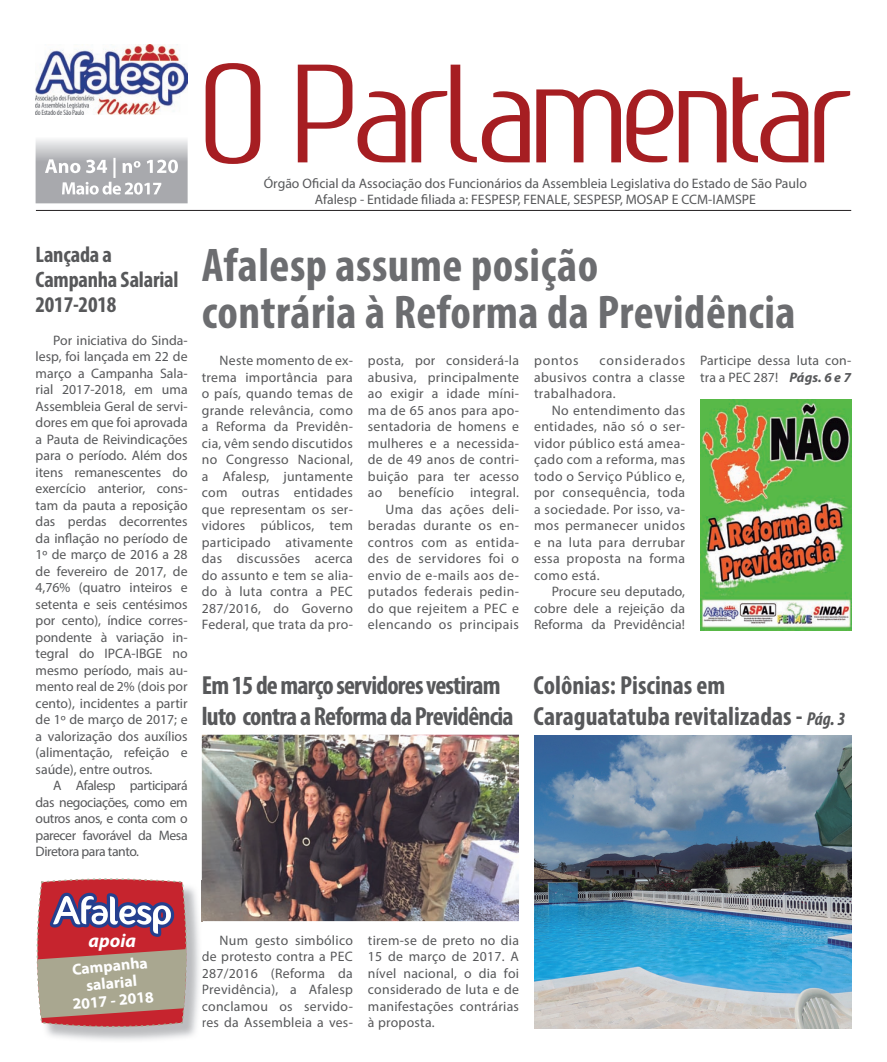
<style>
.page{position:relative;width:887px;height:1062px;background:#fff}
.page>*{position:absolute;margin:0;border:0;box-sizing:border-box;transform-origin:0 0}
.t1{font:130.62px "Ageone";letter-spacing:-.02em;color:#a61e22;scale:.83 1}
.t2{font:700 condensed 47.5px/47.5px "Myriad Pro";letter-spacing:.01em;color:#6c6d70}
.t3{font:700 condensed 26.25px/31.5px "Myriad Pro";letter-spacing:-.03em;color:#57585a}
.t4{font:700 condensed 26.25px/31.5px "Myriad Pro";color:#57585a}
.t5{font:700 condensed 22.5px/25px "Myriad Pro";letter-spacing:-.01em;color:#57585a}
.t6{font:700 20.12px "Myriad Pro";color:#fff}
.t7{font:italic 700 19px "Myriad Pro";letter-spacing:.005em;color:#fff}
.t8{font:700 17.88px "Myriad Pro";letter-spacing:-.03em;color:#fff}
.t9{font:700 15.75px/17.2px "Myriad Pro";color:#fff;text-align:center}
.t10{font:13.75px/16.5px "Myriad Pro";letter-spacing:.02em;color:#57585a;text-align:justify}
.t11{font:13.75px/16.5px "Myriad Pro";color:#57585a;text-align:center}
.s1{font-weight:700;font-style:italic}
.s2{font-style:italic;font-size:18.75px}
</style>
<div class="page">
<hr style="left:36px;top:210px;width:815px;height:1px;background:#231f20">
<svg style="left:36px;top:139px;width:152px;height:64px;background:#bebfc2"></svg>
<div style="left:45px;top:158px;width:133px;height:20px;background:#a8a9ad"></div>
<div style="left:62px;top:182px;width:99px;height:13px;background:#a8a9ad"></div>
<img style="left:36px;top:45px;width:152px;height:70px">
<img style="left:202px;top:735px;width:317px;height:186px">
<img style="left:700px;top:400px;width:151px;height:230px">
<img style="left:534px;top:735px;width:317px;height:293px">
<img style="left:46px;top:880px;width:156px;height:160px">
<img style="left:202px;top:880px;width:1px;height:41px">
<svg style="left:36px;top:878px;width:151px;height:150px;background:#b27273"></svg>
<h1 class="t1" style="left:202px;top:63px;width:784px">O Parlamentar</h1>
<h3 class="t6" style="left:45px;top:153px;width:135px">Ano 34 | nº 120</h3>
<h3 class="t8" style="left:61px;top:177px;width:103px">Maio de 2017</h3>
<p class="t11" style="left:264px;top:175px;width:544px">Órgão Oficial da Associação dos Funcionários da Assembleia Legislativa do Estado de São Paulo<br>Afalesp - Entidade filiada a: FESPESP, FENALE, SESPESP, MOSAP E CCM-IAMSPE</p>
<h3 class="t5" style="left:36px;top:241px;width:144px">Lançada a<br>Campanha Salarial<br>2017-2018</h3>
<p class="t10" style="left:36px;top:332px;width:153px;text-indent:18px">Por iniciativa do Sinda&shy;lesp, foi lançada em 22 de março a Campanha Sala&shy;rial 2017-2018, em uma Assembleia Geral de servi&shy;dores em que foi aprovada a Pauta de Reivindicações para o período. Além dos itens remanescentes do exercício anterior, cons&shy;tam da pauta a reposição das perdas decorrentes da inflação no período de 1º de março de 2016 a 28 de fevereiro de 2017, de 4,76% (quatro inteiros e setenta e seis centésimos por cento), índice corres&shy;pondente à variação in&shy;tegral do IPCA-IBGE no mesmo período, mais au&shy;mento real de 2% (dois por cento), incidentes a partir de 1º de março de 2017; e a valorização dos auxílios (alimentação, refeição e saúde), entre outros.</p>
<p class="t10" style="left:36px;top:777px;width:153px;text-indent:18px">A Afalesp participará das negociações, como em outros anos, e conta com o parecer favorável da Mesa Diretora para tanto.</p>
<h2 class="t2" style="left:202px;top:240px;width:595px">Afalesp assume posição<br>contrária à Reforma da Previdência</h2>
<p class="t10" style="left:202px;top:352px;width:153px;text-indent:18px">Neste momento de ex&shy;trema importância para o país, quando temas de grande relevância, como a Reforma da Previdên&shy;cia, vêm sendo discutidos no Congresso Nacional, a Afalesp, juntamente com outras entidades que representam os ser&shy;vidores públicos, tem participado ativamente das discussões acerca do assunto e tem se alia&shy;do à luta contra a PEC 287/2016, do Governo Federal, que trata da pro-</p>
<p class="t10" style="left:368px;top:352px;width:153px;text-align:right">posta, por considerá-la abusiva, principalmente ao exigir a idade míni&shy;ma de 65 anos para apo&shy;sentadoria de homens e mulheres e a necessida&shy;de de 49 anos de contri&shy;buição para ter acesso ao benefício integral.<br>Uma das ações deli&shy;beradas durante os en&shy;contros com as entida&shy;des de servidores foi o envio de e-mails aos de&shy;putados federais pedin&shy;do que rejeitem a PEC e elencando os principais</p>
<p class="t10" style="left:534px;top:352px;width:46px">pontos</p>
<p class="t10" style="left:534px;top:352px;width:153px;text-indent:66px">considerados abusivos contra a classe trabalhadora.</p>
<p class="t10" style="left:534px;top:402px;width:153px;text-indent:18px">No entendimento das entidades, não só o ser&shy;vidor público está amea&shy;çado com a reforma, mas todo o Serviço Público e, por consequência, toda a sociedade. Por isso, va&shy;mos permanecer unidos e na luta para derrubar essa proposta na forma como está.</p>
<p class="t10" style="left:534px;top:583px;width:153px;text-indent:18px">Procure seu deputado, cobre dele a rejeição da Reforma da Previdência!</p>
<p class="t10" style="left:700px;top:352px;width:153px">Participe dessa luta con&shy;tra a PEC 287! <span class="s1">Págs. 6 e 7</span></p>
<h3 class="t3" style="left:202px;top:669px;width:313px">Em 15 de março servidores vestiram luto contra a Reforma da Previdência</h3>
<h3 class="t4" style="left:533px;top:669px;width:313px">Colônias: Piscinas em<br>Caraguatatuba revitalizadas - <span class="s2">Pág. 3</span></h3>
<h3 class="t7" style="left:88px;top:928px;width:49px">apoia</h3>
<p class="t9" style="left:69px;top:960px;width:83px;rotate:-5deg">Campanha salarial<br>2017 - 2018</p>
<p class="t10" style="left:202px;top:931px;width:153px;text-indent:18px">Num gesto simbólico de protesto contra a PEC 287/2016 (Reforma da Previdência), a Afalesp conclamou os servido&shy;res da Assembleia a ves-</p>
<p class="t10" style="left:368px;top:931px;width:153px">tirem-se de preto no dia 15 de março de 2017. A nível nacional, o dia foi considerado de luta e de manifestações contrárias à proposta.</p>
</div>
